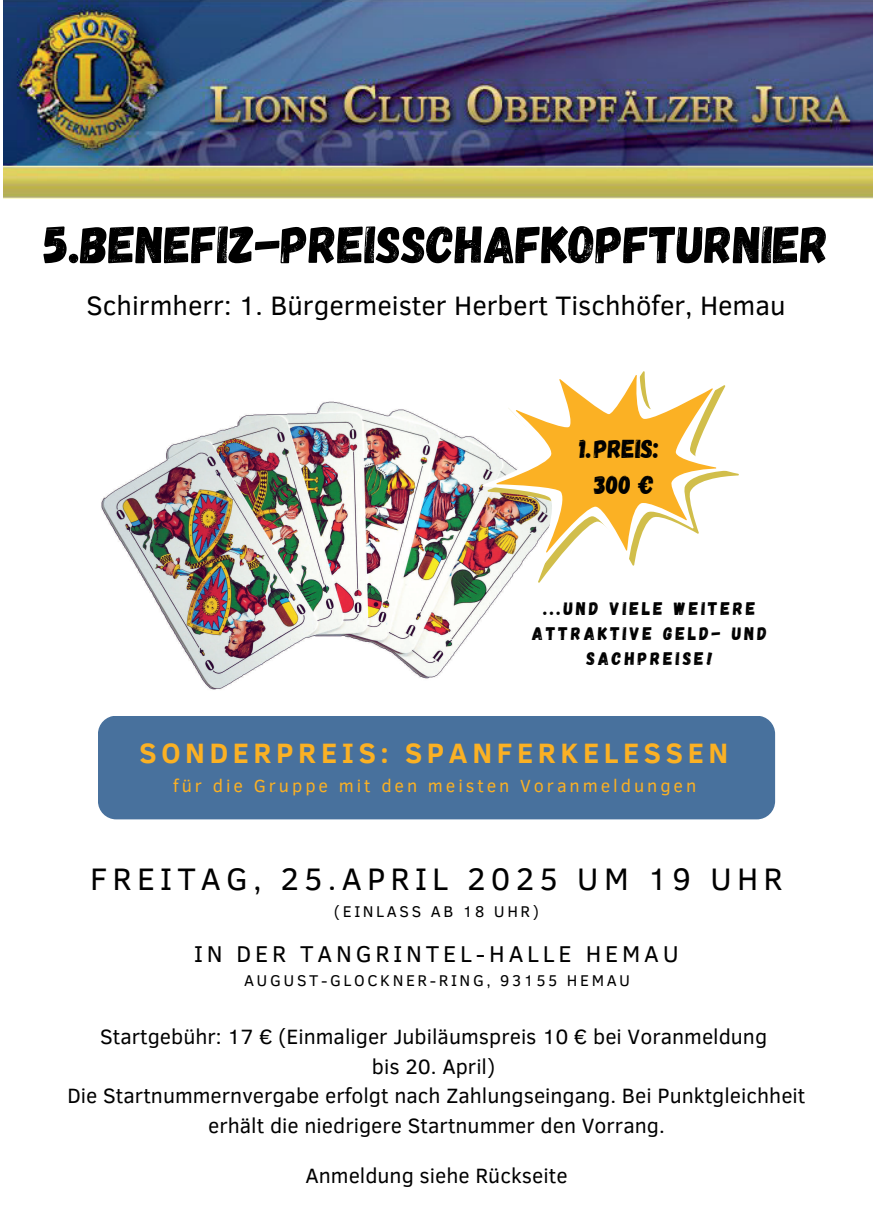
<style>
.page{position:relative;width:873px;height:1224px;background:#fff}
.page>*{position:absolute;margin:0;border:0;box-sizing:border-box;transform-origin:0 0}
.t1{font:52.6px "Gagalin";color:#000}
.t2{font:32px "Clear Sans";letter-spacing:.16em;color:#000}
.t3{font:700 28.8px "Clear Sans";letter-spacing:.16em;color:#fbb124}
.t4{font:27.4px "Clear Sans";color:#000}
.t5{font:25.8px/35.8px "Gagalin";color:#000;text-align:center}
.t6{font:23.4px "Clear Sans";letter-spacing:.165em;color:#000}
.t7{font:21.2px/29.6px "Clear Sans";color:#000;text-align:center}
.t8{font:18.2px/25px "Gagalin";letter-spacing:.16em;color:#000;text-align:center}
.t9{font:18px "Clear Sans";letter-spacing:.165em;color:#fbb124}
.t10{font:16px "Clear Sans";letter-spacing:.16em;color:#000}
</style>
<div class="page">
<img style="left:98px;top:401px;width:410px;height:329px">
<svg style="left:482px;top:371px;width:252px;height:206px"></svg>
<svg style="left:496px;top:375px;width:220px;height:177px"></svg>
<div style="left:98px;top:716px;width:677px;height:103px;background:#48719d;border-radius:18px"></div>
<img style="left:3px;top:0;width:870px;height:199px">
<p class="t1" style="left:44px;top:210px;width:787px">5.BENEFIZ-PREISSCHAFKOPFTURNIER</p>
<p class="t4" style="left:86px;top:286px;width:701px">Schirmherr: 1. Bürgermeister Herbert Tischhöfer, Hemau</p>
<p class="t5" style="left:579px;top:430px;width:81px">1.PREIS:<br>300 €</p>
<p class="t8" style="left:532px;top:595px;width:236px">...UND VIELE WEITERE<br>ATTRAKTIVE GELD- UND<br>SACHPREISE!</p>
<h3 class="t3" style="left:140px;top:732px;width:590px">SONDERPREIS: SPANFERKELESSEN</h3>
<p class="t9" style="left:173px;top:772px;width:524px">für die Gruppe mit den meisten Voranmeldungen</p>
<p class="t2" style="left:90px;top:856px;width:694px">FREITAG, 25.APRIL 2025 UM 19 UHR</p>
<h4 class="t10" style="left:334px;top:899px;width:207px">(EINLASS AB 18 UHR)</h4>
<h5 class="t6" style="left:194px;top:937px;width:486px">IN DER TANGRINTEL-HALLE HEMAU</h5>
<h2 class="t10" style="left:244px;top:969px;width:388px">AUGUST-GLOCKNER-RING, 93155 HEMAU</h2>
<p class="t7" style="left:68px;top:1021px;width:739px">Startgebühr: 17 € (Einmaliger Jubiläumspreis 10 € bei Voranmeldung<br>bis 20. April)<br>Die Startnummernvergabe erfolgt nach Zahlungseingang. Bei Punktgleichheit erhält die niedrigere Startnummer den Vorrang.</p>
<p class="t7" style="left:305px;top:1160px;width:264px">Anmeldung siehe Rückseite</p>
</div>
